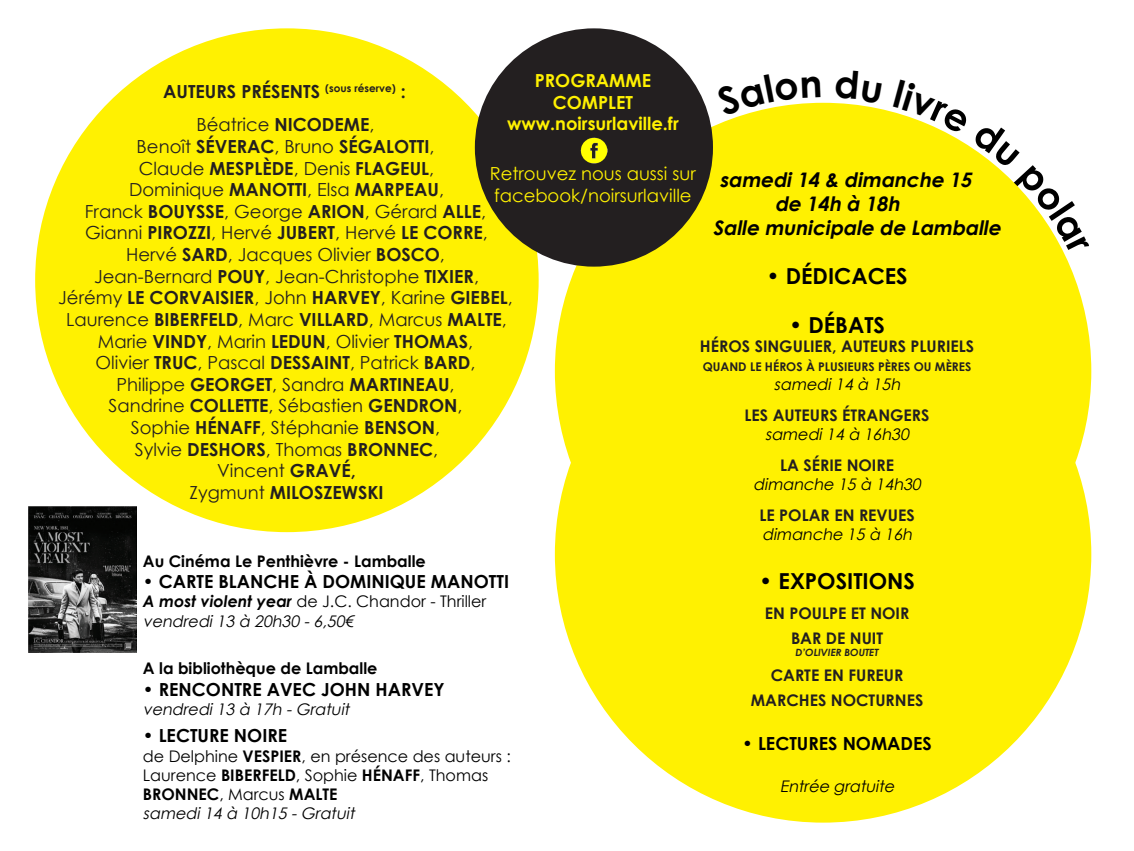
<style>
.page{position:relative;width:1134px;height:851px;background:#fff}
.page>*{position:absolute;margin:0;border:0;box-sizing:border-box;transform-origin:0 0}
.t1{font:700 22px "Century Gothic";color:#000}
.t2{font:italic 700 20px "Century Gothic";color:#000}
.t3{font:18px/21.6px "Century Gothic";color:#231f20;text-align:center}
.t4{font:700 18px/21.6px "Century Gothic";color:#231f20;text-align:center}
.t5{font:700 18px "Century Gothic";color:#000}
.t6{font:18px/21.6px "Century Gothic";color:#fff101}
.t7{font:700 18px "Century Gothic";color:#fff101}
.t8{font:italic 16px "Century Gothic";color:#000}
.t9{font:16px/19.2px "Century Gothic";color:#000}
.t10{font:700 16px "Century Gothic";color:#231f20}
.t11{font:700 16px "Century Gothic";color:#000}
.t12{font:700 12px "Century Gothic";color:#231f20}
.t13{font:italic 700 10px "Century Gothic";color:#231f20}
.s1{font-weight:700}
.s2{font-weight:400}
.s3{font-weight:700;font-style:italic}
</style>
<div class="page">
<div style="left:555px;top:286px;width:536px;height:536px;background:#fff101;border-radius:50%"></div>
<div style="left:555px;top:103px;width:536px;height:536px;background:#fff101;border-radius:50%"></div>
<div style="left:35px;top:28px;width:504px;height:504px;background:#fff101;border-radius:50%"></div>
<div style="left:475px;top:28px;width:238px;height:238px;background:#231f20;border-radius:50%"></div>
<img style="left:581px;top:137px;width:26px;height:27px">
<img style="left:28px;top:506px;width:108px;height:146px">
<svg style="left:740px;top:102px;width:80px;height:14px"></svg>
<svg style="left:893px;top:112px;width:172px;height:143px"></svg>
<p class="t7" style="left:535px;top:69px;width:118px">PROGRAMME</p>
<p class="t7" style="left:553px;top:91px;width:82px">COMPLET</p>
<p class="t7" style="left:507px;top:112px;width:173px">www.noirsurlaville.fr</p>
<p class="t6" style="left:490px;top:163px;width:207px">Retrouvez nous aussi sur facebook/noirsurlaville</p>
<p class="t2" style="left:719px;top:167px;width:258px">samedi 14 &amp; dimanche 15</p>
<p class="t4" style="left:163px;top:81px;width:244px">AUTEURS PRÉSENTS <sup>(sous</sup> <sup>réserve)</sup> :</p>
<p class="t3" style="left:197px;top:114px;width:179px">Béatrice <span class="s1">NICODEME</span>,</p>
<p class="t4" style="left:137px;top:135px;width:299px"><span class="s2">Benoît</span> SÉVERAC<span class="s2">, Bruno</span> SÉGALOTTI<span class="s2">,</span></p>
<p class="t4" style="left:139px;top:157px;width:297px"><span class="s2">Claude</span> MESPLÈDE<span class="s2">, Denis</span> FLAGEUL<span class="s2">,</span></p>
<p class="t3" style="left:129px;top:179px;width:316px">Dominique <span class="s1">MANOTTI</span>, Elsa <span class="s1">MARPEAU</span>,</p>
<p class="t3" style="left:85px;top:200px;width:404px;text-align:left">Franck <span class="s1">BOUYSSE</span>, George <span class="s1">ARION</span>, Gérard <span class="s1">ALLE</span>,<br>Gianni <span class="s1">PIROZZI</span>, Hervé <span class="s1">JUBERT</span>, Hervé <span class="s1">LE CORRE</span>,</p>
<p class="t3" style="left:126px;top:243px;width:320px">Hervé <span class="s1">SARD</span>, Jacques Olivier <span class="s1">BOSCO</span>,</p>
<p class="t3" style="left:94px;top:265px;width:386px">Jean-Bernard <span class="s1">POUY</span>, Jean-Christophe <span class="s1">TIXIER</span>,</p>
<p class="t4" style="left:58px;top:286px;width:456px"><span class="s2">Jérémy</span> LE CORVAISIER<span class="s2">, John</span> HARVEY<span class="s2">, Karine</span> GIEBEL<span class="s2">,<br>Laurence</span> BIBERFELD<span class="s2">, Marc</span> VILLARD<span class="s2">, Marcus</span> MALTE<span class="s2">,<br>Marie</span> VINDY<span class="s2">, Marin</span> LEDUN<span class="s2">, Olivier</span> THOMAS<span class="s2">,</span></p>
<p class="t3" style="left:96px;top:351px;width:381px">Olivier <span class="s1">TRUC</span>, Pascal <span class="s1">DESSAINT</span>, Patrick <span class="s1">BARD</span>,<br>Philippe <span class="s1">GEORGET</span>, Sandra <span class="s1">MARTINEAU</span>,</p>
<p class="t3" style="left:109px;top:395px;width:355px">Sandrine <span class="s1">COLLETTE</span>, Sébastien <span class="s1">GENDRON</span>,<br>Sophie <span class="s1">HÉNAFF</span>, Stéphanie <span class="s1">BENSON</span>,</p>
<p class="t3" style="left:135px;top:438px;width:305px">Sylvie <span class="s1">DESHORS</span>, Thomas <span class="s1">BRONNEC</span>,</p>
<p class="t3" style="left:217px;top:459px;width:140px">Vincent <span class="s1">GRAVÉ,</span></p>
<p class="t4" style="left:189px;top:481px;width:196px"><span class="s2">Zygmunt</span> MILOSZEWSKI</p>
<p class="t2" style="left:775px;top:191px;width:131px">de 14h à 18h</p>
<p class="t2" style="left:713px;top:215px;width:293px">Salle municipale de Lamballe</p>
<p class="t1" style="left:766px;top:262px;width:143px">• DÉDICACES</p>
<p class="t1" style="left:789px;top:311px;width:97px">• DÉBATS</p>
<p class="t10" style="left:700px;top:336px;width:276px">HÉROS SINGULIER, AUTEURS PLURIELS</p>
<p class="t12" style="left:703px;top:359px;width:270px">QUAND LE HÉROS À PLUSIEURS PÈRES OU MÈRES</p>
<p class="t8" style="left:774px;top:375px;width:131px">samedi 14 à 15h</p>
<p class="t10" style="left:745px;top:405px;width:186px">LES AUTEURS ÉTRANGERS</p>
<p class="t8" style="left:765px;top:424px;width:149px">samedi 14 à 16h30</p>
<p class="t10" style="left:780px;top:455px;width:115px">LA SÉRIE NOIRE</p>
<p class="t8" style="left:753px;top:474px;width:172px">dimanche 15 à 14h30</p>
<p class="t10" style="left:759px;top:504px;width:157px">LE POLAR EN REVUES</p>
<p class="t8" style="left:762px;top:524px;width:155px">dimanche 15 à 16h</p>
<p class="t1" style="left:759px;top:567px;width:157px">• EXPOSITIONS</p>
<p class="t10" style="left:765px;top:603px;width:146px">EN POULPE ET NOIR</p>
<p class="t10" style="left:791px;top:628px;width:94px">BAR DE NUIT</p>
<p class="t13" style="left:795px;top:646px;width:85px">D’OLIVIER BOUTET</p>
<p class="t10" style="left:771px;top:665px;width:134px">CARTE EN FUREUR</p>
<p class="t10" style="left:751px;top:690px;width:174px">MARCHES NOCTURNES</p>
<p class="t5" style="left:742px;top:732px;width:191px">• LECTURES NOMADES</p>
<p class="t8" style="left:780px;top:776px;width:119px">Entrée gratuite</p>
<p class="t11" style="left:143px;top:550px;width:284px">Au Cinéma Le Penthièvre - Lamballe</p>
<p class="t5" style="left:143px;top:570px;width:368px">• CARTE BLANCHE À DOMINIQUE MANOTTI</p>
<p class="t9" style="left:143px;top:591px;width:345px"><span class="s3">A most violent year</span> de J.C. Chandor - Thriller</p>
<p class="t8" style="left:143px;top:611px;width:215px">vendredi 13 à 20h30 - 6,50€</p>
<p class="t11" style="left:143px;top:658px;width:236px">A la bibliothèque de Lamballe</p>
<p class="t5" style="left:143px;top:677px;width:303px">• RENCONTRE AVEC JOHN HARVEY</p>
<p class="t8" style="left:143px;top:699px;width:211px">vendredi 13 à 17h - Gratuit</p>
<p class="t5" style="left:143px;top:724px;width:146px">• LECTURE NOIRE</p>
<p class="t9" style="left:143px;top:745px;width:369px">de Delphine <span class="s1">VESPIER</span>, en présence des auteurs :</p>
<p class="t9" style="left:143px;top:765px;width:347px">Laurence <span class="s1">BIBERFELD</span>, Sophie <span class="s1">HÉNAFF</span>, Thomas<br><span class="s1">BRONNEC</span>, Marcus <span class="s1">MALTE</span></p>
<p class="t8" style="left:143px;top:803px;width:216px">samedi 14 à 10h15 - Gratuit</p>
</div>
